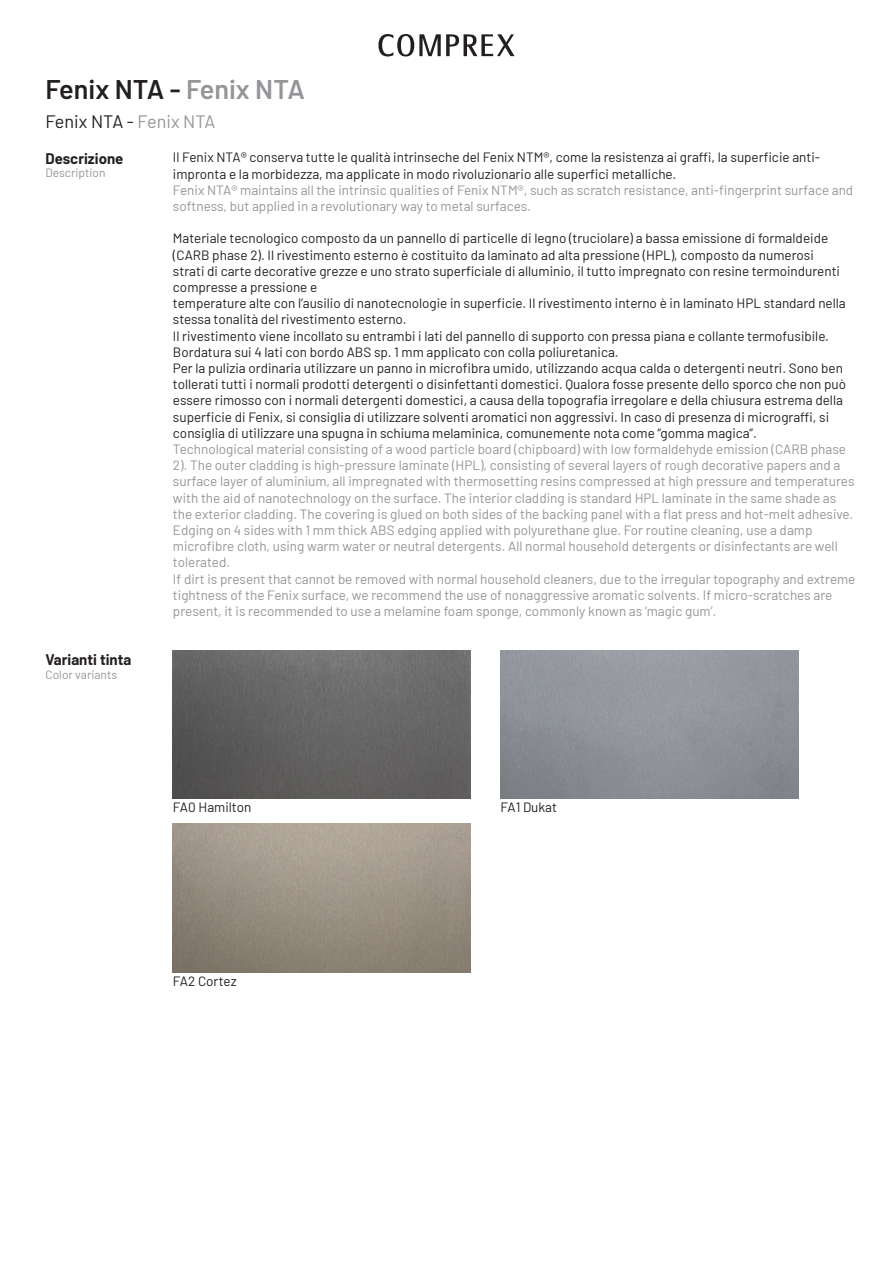
<style>
.page{position:relative;width:893px;height:1263px;background:#fff}
.page>*{position:absolute;margin:0;border:0;box-sizing:border-box;transform-origin:0 0}
.t1{font:600 27px "Barlow";color:#231f20}
.t2{font:18px "Barlow";color:#231f20}
.t3{font:700 15px "Barlow";color:#231f20}
.t4{font:13.5px/16.2px "Barlow";color:#231f20}
.t5{font:13.5px/16.2px "Barlow";color:#939598}
.t6{font:12px "Barlow";color:#939598}
.s1{color:#939598}
</style>
<div class="page">
<svg style="left:378px;top:34px;width:136px;height:22px"></svg>
<img style="left:173px;top:650px;width:298px;height:149px">
<img style="left:500px;top:650px;width:298px;height:149px">
<img style="left:173px;top:824px;width:298px;height:148px">
<p class="t1" style="left:45px;top:70px;width:261px">Fenix NTA - <span class="s1">Fenix NTA</span></p>
<p class="t2" style="left:45px;top:108px;width:172px">Fenix NTA - <span class="s1">Fenix NTA</span></p>
<p class="t3" style="left:45px;top:147px;width:79px">Descrizione</p>
<p class="t6" style="left:45px;top:164px;width:62px">Description</p>
<p class="t3" style="left:45px;top:648px;width:87px">Varianti tinta</p>
<p class="t6" style="left:45px;top:665px;width:73px">Color variants</p>
<p class="t4" style="left:173px;top:148px;width:649px">Il Fenix NTA® conserva tutte le qualità intrinseche del Fenix NTM®, come la resistenza ai graffi, la superficie anti&shy;impronta e la morbidezza, ma applicate in modo rivoluzionario alle superfici metalliche.</p>
<p class="t5" style="left:173px;top:181px;width:682px">Fenix NTA® maintains all the intrinsic qualities of Fenix NTM®, such as scratch resistance, anti-fingerprint surface and softness, but applied in a revolutionary way to metal surfaces.</p>
<p class="t4" style="left:173px;top:229px;width:674px">Materiale tecnologico composto da un pannello di particelle di legno (truciolare) a bassa emissione di formaldeide (CARB phase 2). Il rivestimento esterno è costituito da laminato ad alta pressione (HPL), composto da numerosi strati di carte decorative grezze e uno strato superficiale di alluminio, il tutto impregnato con resine termoindurenti compresse a pressione e<br>temperature alte con l’ausilio di nanotecnologie in superficie. Il rivestimento interno è in laminato HPL standard nella stessa tonalità del rivestimento esterno.<br>Il rivestimento viene incollato su entrambi i lati del pannello di supporto con pressa piana e collante termofusibile.<br>Bordatura sui 4 lati con bordo ABS sp. 1 mm applicato con colla poliuretanica.<br>Per la pulizia ordinaria utilizzare un panno in microfibra umido, utilizzando acqua calda o detergenti neutri. Sono ben tollerati tutti i normali prodotti detergenti o disinfettanti domestici. Qualora fosse presente dello sporco che non può essere rimosso con i normali detergenti domestici, a causa della topografia irregolare e della chiusura estrema della superficie di Fenix, si consiglia di utilizzare solventi aromatici non aggressivi. In caso di presenza di micrograffi, si consiglia di utilizzare una spugna in schiuma melaminica, comunemente nota come “gomma magica”.</p>
<p class="t5" style="left:173px;top:440px;width:684px">Technological material consisting of a wood particle board (chipboard) with low formaldehyde emission (CARB phase 2). The outer cladding is high-pressure laminate (HPL), consisting of several layers of rough decorative papers and a surface layer of aluminium, all impregnated with thermosetting resins compressed at high pressure and temperatures with the aid of nanotechnology on the surface. The interior cladding is standard HPL laminate in the same shade as the exterior cladding. The covering is glued on both sides of the backing panel with a flat press and hot-melt adhesive.<br>Edging on 4 sides with 1 mm thick ABS edging applied with polyurethane glue. For routine cleaning, use a damp microfibre cloth, using warm water or neutral detergents. All normal household detergents or disinfectants are well tolerated.<br>If dirt is present that cannot be removed with normal household cleaners, due to the irregular topography and extreme tightness of the Fenix surface, we recommend the use of nonaggressive aromatic solvents. If micro-scratches are present, it is recommended to use a melamine foam sponge, commonly known as ‘magic gum’.</p>
<p class="t4" style="left:173px;top:798px;width:80px">FA0 Hamilton</p>
<p class="t4" style="left:500px;top:798px;width:58px">FA1 Dukat</p>
<p class="t4" style="left:173px;top:972px;width:65px">FA2 Cortez</p>
</div>
